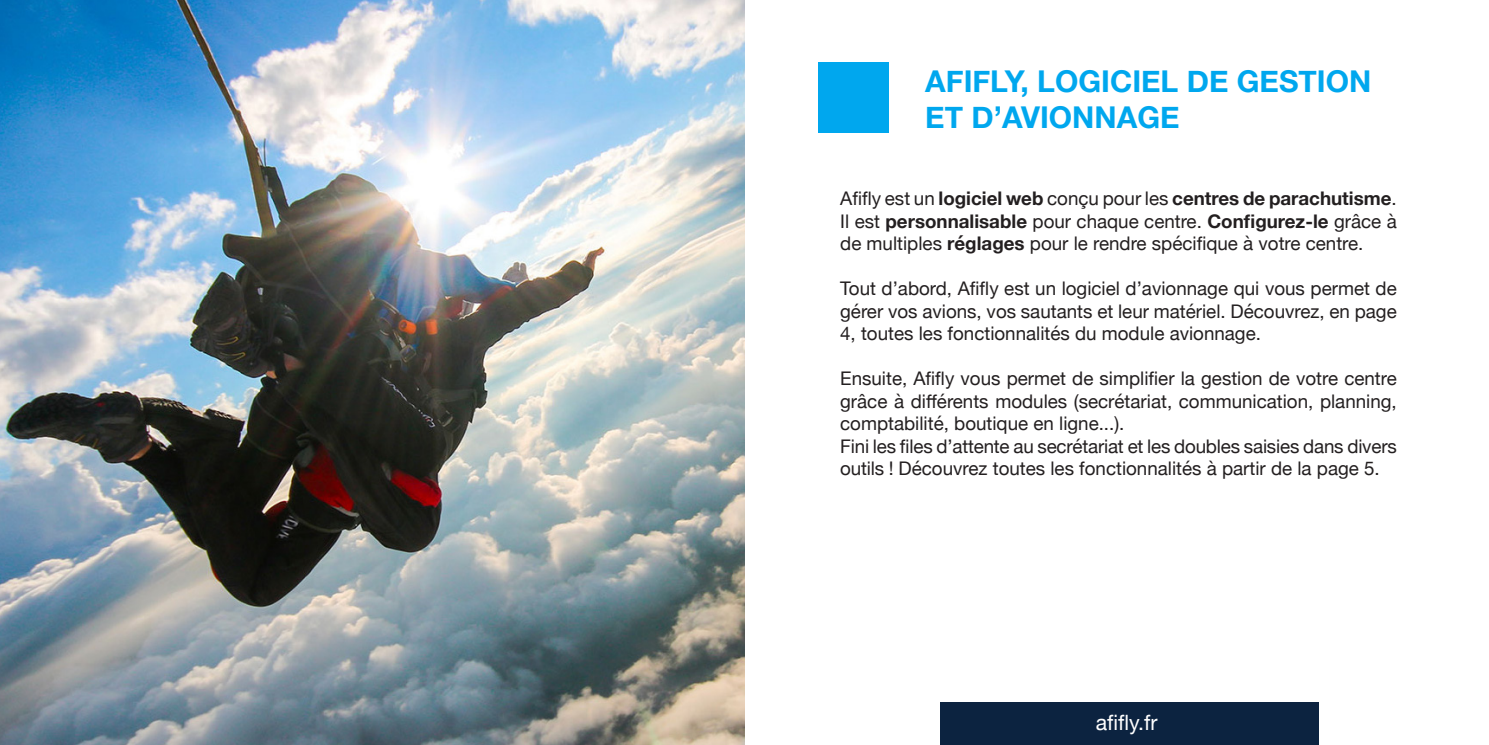
<style>
.page{position:relative;width:1489px;height:745px;background:#fff}
.page>*{position:absolute;margin:0;border:0;box-sizing:border-box;transform-origin:0 0}
.t1{font:700 30px/36px "Helvetica Neue";color:#00a7ee}
.t2{font:21.25px "Helvetica Neue";color:#fff}
.t3{font:18.75px/22.5px "Helvetica Neue";color:#231f20}
.t4{font:700 18.75px "Helvetica Neue";color:#231f20}
.s1{font-weight:400}
.s2{font-weight:700}
</style>
<div class="page">
<div style="left:818px;top:62px;width:70px;height:71px;background:#00a7ee"></div>
<img style="left:0;top:0;width:744px;height:744px">
<div style="left:940px;top:702px;width:377px;height:42px;background:#0c2340"></div>
<p class="t1" style="left:925px;top:64px;width:447px">AFIFLY, LOGICIEL DE GESTION<br>ET D’AVIONNAGE</p>
<p class="t4" style="left:840px;top:183px;width:558px"><span class="s1">Afifly est un</span> logiciel web <span class="s1">conçu pour les</span> centres de parachutisme<span class="s1">.</span></p>
<p class="t3" style="left:840px;top:210px;width:558px">Il est <span class="s2">personnalisable</span> pour chaque centre. <span class="s2">Configurez-le</span> grâce à de multiples <span class="s2">réglages</span> pour le rendre spécifique à votre centre.</p>
<p class="t3" style="left:840px;top:278px;width:558px;text-align:justify">Tout d’abord, Afifly est un logiciel d’avionnage qui vous permet de gérer vos avions, vos sautants et leur matériel. Découvrez, en page 4, toutes les fonctionnalités du module avionnage.</p>
<p class="t3" style="left:840px;top:368px;width:558px;text-align:justify">Ensuite, Afifly vous permet de simplifier la gestion de votre centre grâce à différents modules (secrétariat, communication, planning, comptabilité, boutique en ligne...).</p>
<p class="t3" style="left:840px;top:435px;width:558px">Fini les files d’attente au secrétariat et les doubles saisies dans divers outils ! Découvrez toutes les fonctionnalités à partir de la page 5.</p>
<p class="t2" style="left:1095px;top:706px;width:63px">afifly.fr</p>
</div>
